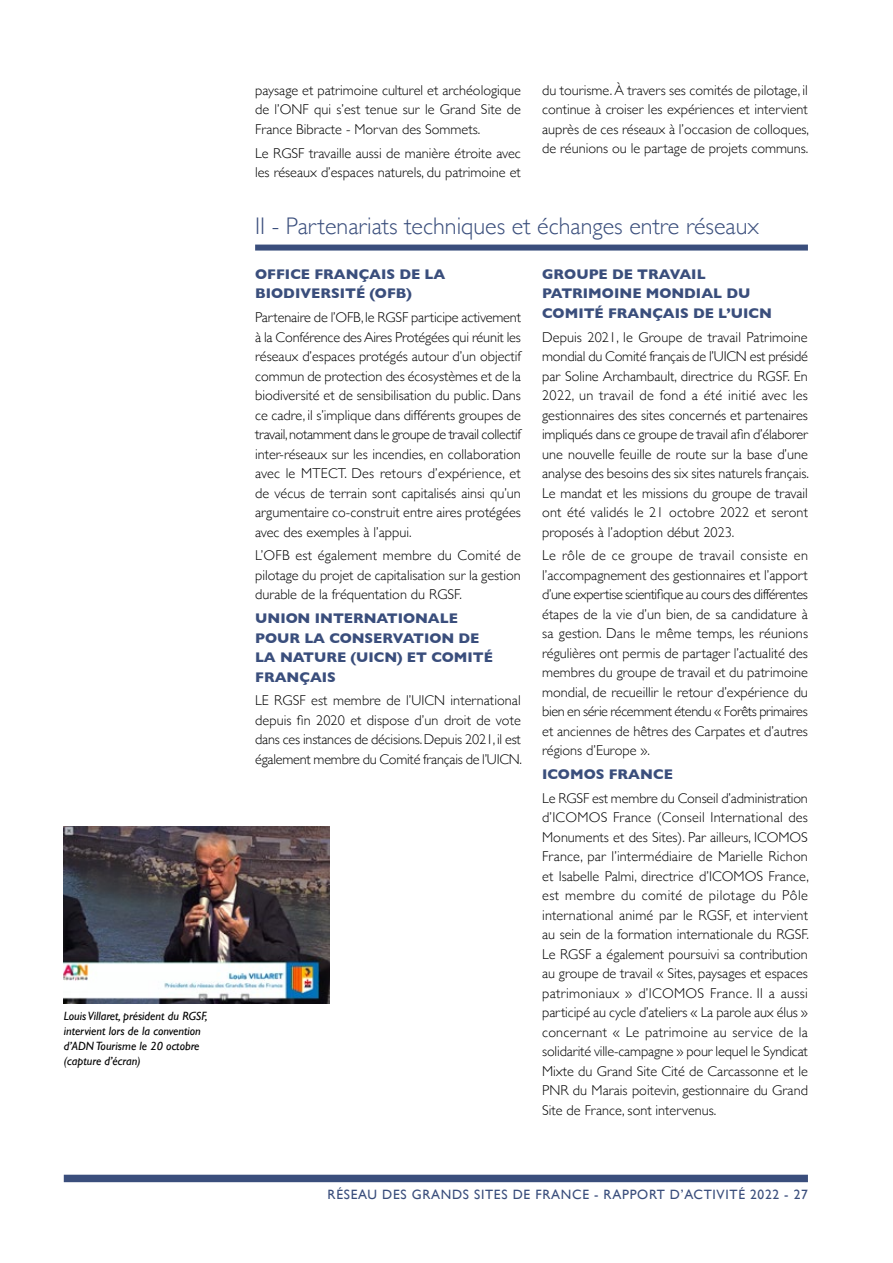
<style>
.page{position:relative;width:893px;height:1263px;background:#fff}
.page>*{position:absolute;margin:0;border:0;box-sizing:border-box;transform-origin:0 0}
.t1{font:300 24px "Gill Sans";color:#3a4e7c}
.t2{font:300 14.25px/19.5px "Gill Sans";color:#000;text-align:justify}
.t3{font:700 14.25px/19.5px "Gill Sans";color:#3a4e7c}
.t4{font:13.5px "Gill Sans";letter-spacing:.05em;color:#3a4e7c}
.t5{font:italic 12px/15px "Gill Sans";color:#000}
</style>
<div class="page">
<div style="left:64px;top:1175px;width:744px;height:7px;background:#3a4e7c"></div>
<div style="left:255px;top:245px;width:553px;height:6px;background:#3a4e7c"></div>
<img style="left:64px;top:826px;width:266px;height:177px">
<p class="t5" style="left:64px;top:1009px;width:145px">Louis Villaret, président du RGSF, intervient lors de la convention d’ADN Tourisme le 20 octobre (capture d’écran)</p>
<p class="t2" style="left:255px;top:80px;width:267px">paysage et patrimoine culturel et archéologique de l’ONF qui s’est tenue sur le Grand Site de France Bibracte - Morvan des Sommets.</p>
<p class="t2" style="left:255px;top:143px;width:267px">Le RGSF travaille aussi de manière étroite avec les réseaux d’espaces naturels, du patrimoine et</p>
<p class="t2" style="left:542px;top:80px;width:268px">du tourisme. À travers ses comités de pilotage, il continue à croiser les expériences et intervient auprès de ces réseaux à l’occasion de colloques, de réunions ou le partage de projets communs.</p>
<h1 class="t1" style="left:255px;top:207px;width:505px">II - Partenariats techniques et échanges entre réseaux</h1>
<p class="t3" style="left:255px;top:264px;width:192px">OFFICE FRANÇAIS DE LA<br>BIODIVERSITÉ (OFB)</p>
<p class="t2" style="left:255px;top:307px;width:267px">Partenaire de l’OFB, le RGSF participe activement à la Conférence des Aires Protégées qui réunit les réseaux d’espaces protégés autour d’un objectif commun de protection des écosystèmes et de la biodiversité et de sensibilisation du public. Dans ce cadre, il s’implique dans différents groupes de travail, notamment dans le groupe de travail collectif inter-réseaux sur les incendies, en collaboration avec le MTECT. Des retours d’expérience, et de vécus de terrain sont capitalisés ainsi qu’un argumentaire co-construit entre aires protégées avec des exemples à l’appui.</p>
<p class="t2" style="left:255px;top:545px;width:267px">L’OFB est également membre du Comité de pilotage du projet de capitalisation sur la gestion durable de la fréquentation du RGSF.</p>
<p class="t3" style="left:255px;top:608px;width:239px">UNION INTERNATIONALE<br>POUR LA CONSERVATION DE<br>LA NATURE (UICN) ET COMITÉ<br>FRANÇAIS</p>
<p class="t2" style="left:255px;top:690px;width:268px">LE RGSF est membre de l’UICN international depuis fin 2020 et dispose d’un droit de vote dans ces instances de décisions. Depuis 2021, il est également membre du Comité français de l’UICN.</p>
<p class="t3" style="left:542px;top:264px;width:231px">GROUPE DE TRAVAIL<br>PATRIMOINE MONDIAL DU<br>COMITÉ FRANÇAIS DE L’UICN</p>
<p class="t2" style="left:542px;top:326px;width:268px">Depuis 2021, le Groupe de travail Patrimoine mondial du Comité français de l’UICN est présidé par Soline Archambault, directrice du RGSF. En 2022, un travail de fond a été initié avec les gestionnaires des sites concernés et partenaires impliqués dans ce groupe de travail afin d’élaborer une nouvelle feuille de route sur la base d’une analyse des besoins des six sites naturels français.<br>Le mandat et les missions du groupe de travail ont été validés le 21 octobre 2022 et seront proposés à l’adoption début 2023.</p>
<p class="t2" style="left:542px;top:545px;width:267px">Le rôle de ce groupe de travail consiste en l’accompagnement des gestionnaires et l’apport d’une expertise scientifique au cours des différentes étapes de la vie d’un bien, de sa candidature à sa gestion. Dans le même temps, les réunions régulières ont permis de partager l’actualité des membres du groupe de travail et du patrimoine mondial, de recueillir le retour d’expérience du bien en série récemment étendu « Forêts primaires et anciennes de hêtres des Carpates et d’autres régions d’Europe ».</p>
<p class="t3" style="left:542px;top:764px;width:132px">ICOMOS FRANCE</p>
<p class="t2" style="left:542px;top:788px;width:268px">Le RGSF est membre du Conseil d’administration d’ICOMOS France (Conseil International des Monuments et des Sites). Par ailleurs, ICOMOS France, par l’intermédiaire de Marielle Richon et Isabelle Palmi, directrice d’ICOMOS France, est membre du comité de pilotage du Pôle international animé par le RGSF, et intervient au sein de la formation internationale du RGSF.<br>Le RGSF a également poursuivi sa contribution au groupe de travail « Sites, paysages et espaces patrimoniaux » d’ICOMOS France. Il a aussi participé au cycle d’ateliers « La parole aux élus » concernant « Le patrimoine au service de la solidarité ville-campagne » pour lequel le Syndicat Mixte du Grand Site Cité de Carcassonne et le PNR du Marais poitevin, gestionnaire du Grand Site de France, sont intervenus.</p>
<p class="t4" style="left:328px;top:1187px;width:482px">RÉSEAU DES GRANDS SITES DE FRANCE - RAPPORT D’ACTIVITÉ 2022 - 27</p>
</div>
